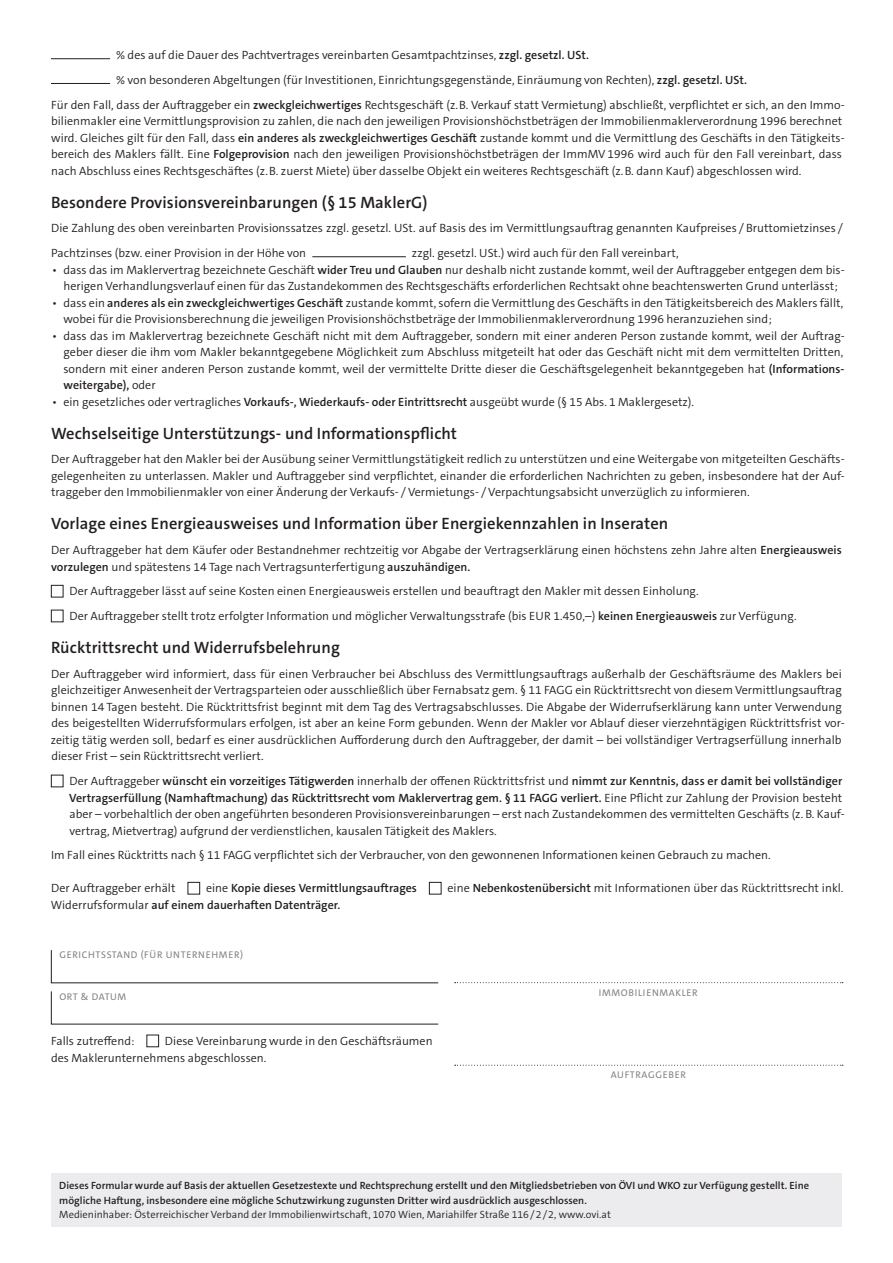
<style>
.page{position:relative;width:893px;height:1263px;background:#fff}
.page>*{position:absolute;margin:0;border:0;box-sizing:border-box;transform-origin:0 0}
.t1{font:600 16.5px "The Sans C5";letter-spacing:.005em;color:#231f20}
.t2{font:300 12px/16.5px "The Sans C5";letter-spacing:.005em;color:#231f20}
.t3{font:600 12px "The Sans C5";letter-spacing:.005em;color:#231f20}
.t4{font:600 10.5px/14.2px "The Sans C5";letter-spacing:.005em;color:#231f20}
.t5{font:300 10.5px "The Sans C5";letter-spacing:.005em;color:#231f20}
.t6{font:9.75px "The Sans C5";letter-spacing:.07em;color:#808285}
.t7{font:9.75px "The Sans C5";letter-spacing:.045em;color:#808285}
.s1{font-weight:600}
.s2{font-weight:300}
</style>
<div class="page">
<svg style="left:51px;top:950px;width:388px;height:33px"></svg>
<svg style="left:455px;top:982px;width:388px;height:1px"></svg>
<svg style="left:455px;top:1065px;width:388px;height:1px"></svg>
<svg style="left:51px;top:991px;width:388px;height:34px"></svg>
<hr style="left:312px;top:256px;width:94px;height:1px;background:#231f20">
<div style="left:51px;top:585px;width:12px;height:12px;border:1px solid #231f20"></div>
<div style="left:51px;top:610px;width:12px;height:12px;border:1px solid #231f20"></div>
<div style="left:51px;top:775px;width:12px;height:12px;border:1px solid #231f20"></div>
<div style="left:188px;top:882px;width:12px;height:12px;border:1px solid #231f20"></div>
<div style="left:429px;top:882px;width:12px;height:12px;border:1px solid #231f20"></div>
<div style="left:51px;top:1173px;width:791px;height:53px;background:#ececee"></div>
<div style="left:147px;top:1035px;width:12px;height:12px;border:1px solid #231f20"></div>
<hr style="left:51px;top:58px;width:59px;height:1px;background:#231f20">
<hr style="left:51px;top:83px;width:59px;height:1px;background:#231f20">
<p class="t2" style="left:116px;top:43px;width:632px;line-height:24.8px">% des auf die Dauer des Pachtvertrages vereinbarten Gesamtpachtzinses, <span class="s1">zzgl. gesetzl. USt.<br></span>% von besonderen Abgeltungen (für Investitionen, Einrichtungsgegenstände, Einräumung von Rechten), <span class="s1">zzgl. gesetzl. USt.</span></p>
<p class="t2" style="left:51px;top:96px;width:795px">Für den Fall, dass der Auftraggeber ein <span class="s1">zweckgleichwertiges</span> Rechtsgeschäft (z. B. Verkauf statt Vermietung) abschließt, verpflichtet er sich, an den Immo&shy;bilienmakler eine Vermittlungsprovision zu zahlen, die nach den jeweiligen Provisionshöchstbeträgen der Immobilienmaklerverordnung 1996 berechnet wird. Gleiches gilt für den Fall, dass <span class="s1">ein anderes als zweckgleichwertiges Geschäft</span> zustande kommt und die Vermittlung des Geschäfts in den Tätigkeits&shy;bereich des Maklers fällt. Eine <span class="s1">Folgeprovision</span> nach den jeweiligen Provisionshöchstbeträgen der ImmMV 1996 wird auch für den Fall vereinbart, dass nach Abschluss eines Rechtsgeschäftes (z. B. zuerst Miete) über dasselbe Objekt ein weiteres Rechtsgeschäft (z. B. dann Kauf) abgeschlossen wird.</p>
<h1 class="t1" style="left:51px;top:191px;width:378px">Besondere Provisionsvereinbarungen (§ 15 MaklerG)</h1>
<p class="t2" style="left:51px;top:216px;width:793px;line-height:24.8px">Die Zahlung des oben vereinbarten Provisionssatzes zzgl. gesetzl. USt. auf Basis des im Vermittlungsauftrag genannten Kaufpreises / Bruttomietzinses /<br>Pachtzinses (bzw. einer Provision in der Höhe von</p>
<p class="t2" style="left:412px;top:245px;width:268px">zzgl. gesetzl. USt.) wird auch für den Fall vereinbart,</p>
<p class="t2" style="left:52px;top:261px;width:794px;text-align:center">• dass das im Maklervertrag bezeichnete Geschäft <span class="s1">wider Treu und Glauben</span> nur deshalb nicht zustande kommt, weil der Auftraggeber entgegen dem bis&shy;herigen Verhandlungsverlauf einen für das Zustandekommen des Rechtsgeschäfts erforderlichen Rechtsakt ohne beachtenswerten Grund unterlässt;</p>
<p class="t2" style="left:63px;top:294px;width:781px;text-indent:-11px">• dass ein <span class="s1">anderes als ein zweckgleichwertiges Geschäft</span> zustande kommt, sofern die Vermittlung des Geschäfts in den Tätigkeitsbereich des Maklers fällt, wobei für die Provisionsberechnung die jeweiligen Provisionshöchstbeträge der Immobilienmaklerverordnung 1996 heranzuziehen sind;</p>
<p class="t2" style="left:63px;top:327px;width:783px;text-align:justify;text-indent:-11px">• dass das im Maklervertrag bezeichnete Geschäft nicht mit dem Auftraggeber, sondern mit einer anderen Person zustande kommt, weil der Auftrag&shy;geber dieser die ihm vom Makler bekanntgegebene Möglichkeit zum Abschluss mitgeteilt hat oder das Geschäft nicht mit dem vermittelten Dritten, sondern mit einer anderen Person zustande kommt, weil der vermittelte Dritte dieser die Geschäftsgelegenheit bekanntgegeben hat <span class="s1">(Informations&shy;weitergabe),</span> oder</p>
<p class="t2" style="left:52px;top:393px;width:643px">• ein gesetzliches oder vertragliches <span class="s1">Vorkaufs-, Wiederkaufs- oder Eintrittsrecht</span> ausgeübt wurde (§ 15 Abs. 1 Maklergesetz).</p>
<h1 class="t1" style="left:51px;top:422px;width:408px">Wechselseitige Unterstützungs- und Informationspflicht</h1>
<p class="t2" style="left:51px;top:451px;width:795px;text-align:justify">Der Auftraggeber hat den Makler bei der Ausübung seiner Vermittlungstätigkeit redlich zu unterstützen und eine Weitergabe von mitgeteilten Geschäfts&shy;gelegenheiten zu unterlassen. Makler und Auftraggeber sind verpflichtet, einander die erforderlichen Nachrichten zu geben, insbesondere hat der Auf&shy;traggeber den Immobilienmakler von einer Änderung der Verkaufs- / Vermietungs- / Verpachtungsabsicht unverzüglich zu informieren.</p>
<h1 class="t1" style="left:51px;top:513px;width:619px">Vorlage eines Energieausweises und Information über Energiekennzahlen in Inseraten</h1>
<p class="t2" style="left:51px;top:542px;width:792px">Der Auftraggeber hat dem Käufer oder Bestandnehmer rechtzeitig vor Abgabe der Vertragserklärung einen höchstens zehn Jahre alten <span class="s1">Energieausweis vorzulegen</span> und spätestens 14 Tage nach Vertragsunterfertigung <span class="s1">auszuhändigen.</span></p>
<p class="t2" style="left:69px;top:579px;width:729px;line-height:24.8px">Der Auftraggeber lässt auf seine Kosten einen Energieausweis erstellen und beauftragt den Makler mit dessen Einholung.<br>Der Auftraggeber stellt trotz erfolgter Information und möglicher Verwaltungsstrafe (bis EUR 1.450,–) <span class="s1">keinen Energieausweis</span> zur Verfügung.</p>
<h1 class="t1" style="left:51px;top:637px;width:290px">Rücktrittsrecht und Widerrufsbelehrung</h1>
<p class="t2" style="left:51px;top:666px;width:795px">Der Auftraggeber wird informiert, dass für einen Verbraucher bei Abschluss des Vermittlungsauftrags außerhalb der Geschäftsräume des Maklers bei gleichzeitiger Anwesenheit der Vertragsparteien oder ausschließlich über Fernabsatz gem. § 11 FAGG ein Rücktrittsrecht von diesem Vermittlungsauftrag binnen 14 Tagen besteht. Die Rücktrittsfrist beginnt mit dem Tag des Vertragsabschlusses. Die Abgabe der Widerrufserklärung kann unter Verwendung des beigestellten Widerrufsformulars erfolgen, ist aber an keine Form gebunden. Wenn der Makler vor Ablauf dieser vierzehntägigen Rücktrittsfrist vor&shy;zeitig tätig werden soll, bedarf es einer ausdrücklichen Aufforderung durch den Auftraggeber, der damit – bei vollständiger Vertragserfüllung innerhalb dieser Frist – sein Rücktrittsrecht verliert.</p>
<p class="t2" style="left:69px;top:773px;width:777px">Der Auftraggeber <span class="s1">wünscht ein vorzeitiges Tätigwerden</span> innerhalb der offenen Rücktrittsfrist und <span class="s1">nimmt zur Kenntnis, dass er damit bei vollständiger Vertragserfüllung (Namhaftmachung) das Rücktrittsrecht vom Maklervertrag gem. § 11 FAGG verliert.</span> Eine Pflicht zur Zahlung der Provision besteht aber – vorbehaltlich der oben angeführten besonderen Provisionsvereinbarungen – erst nach Zustandekommen des vermittelten Geschäfts (z. B. Kauf&shy;vertrag, Mietvertrag) aufgrund der verdienstlichen, kausalen Tätigkeit des Maklers.</p>
<p class="t2" style="left:51px;top:847px;width:721px">Im Fall eines Rücktritts nach § 11 FAGG verpflichtet sich der Verbraucher, von den gewonnenen Informationen keinen Gebrauch zu machen.</p>
<p class="t2" style="left:51px;top:880px;width:126px">Der Auftraggeber erhält</p>
<p class="t3" style="left:206px;top:881px;width:212px"><span class="s2">eine</span> Kopie dieses Vermittlungsauftrages</p>
<p class="t2" style="left:447px;top:880px;width:398px">eine <span class="s1">Nebenkostenübersicht</span> mit Informationen über das Rücktrittsrecht inkl.</p>
<p class="t3" style="left:51px;top:897px;width:291px"><span class="s2">Widerrufsformular</span> auf einem dauerhaften Datenträger.</p>
<p class="t6" style="left:59px;top:949px;width:185px">GERICHTSSTAND (FÜR UNTERNEHMER)</p>
<p class="t7" style="left:59px;top:990px;width:68px">ORT &amp; DATUM</p>
<p class="t2" style="left:51px;top:1033px;width:85px">Falls zutreffend:</p>
<p class="t2" style="left:51px;top:1033px;width:383px;text-indent:114px">Diese Vereinbarung wurde in den Geschäftsräumen des Maklerunternehmens abgeschlossen.</p>
<p class="t6" style="left:599px;top:986px;width:100px">IMMOBILIENMAKLER</p>
<p class="t6" style="left:611px;top:1068px;width:77px">AUFTRAGGEBER</p>
<p class="t4" style="left:59px;top:1179px;width:751px">Dieses Formular wurde auf Basis der aktuellen Gesetzestexte und Rechtsprechung erstellt und den Mitgliedsbetrieben von ÖVI und WKO zur Verfügung gestellt. Eine mögliche Haftung, insbesondere eine mögliche Schutzwirkung zugunsten Dritter wird ausdrücklich ausgeschlossen.</p>
<p class="t5" style="left:59px;top:1207px;width:553px">Medieninhaber: Österreichischer Verband der Immobilienwirtschaft, 1070 Wien, Mariahilfer Straße 116 / 2 / 2, www.ovi.at</p>
</div>
